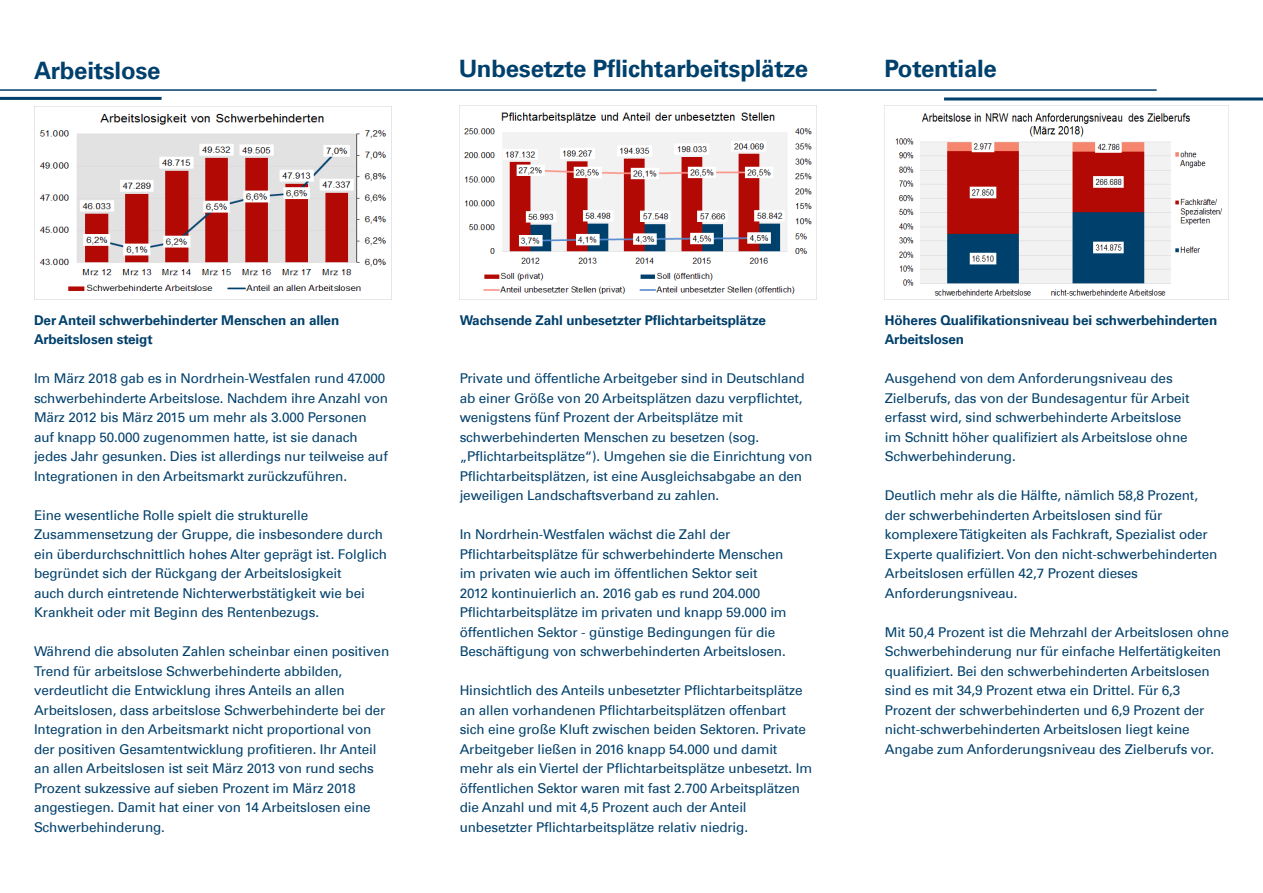
<style>
.page{position:relative;width:1263px;height:893px;background:#fff}
.page>*{position:absolute;margin:0;border:0;box-sizing:border-box;transform-origin:0 0}
.t1{font:700 24px "Univers Com 65";letter-spacing:-.01em;color:#00406c}
.t2{font:13.5px/19.5px "Univers Com 55 Roman";letter-spacing:-.01em;color:#00406c}
.t3{font:700 13.5px/19.5px "Univers Com 65";letter-spacing:-.01em;color:#00406c}
</style>
<div class="page">
<hr style="left:944px;top:97px;width:319px;height:3px;background:#00406c">
<hr style="left:0;top:89px;width:1157px;height:2px;background:#00406c">
<hr style="left:0;top:97px;width:162px;height:3px;background:#00406c">
<img style="left:34px;top:106px;width:357px;height:193px">
<img style="left:459px;top:106px;width:353px;height:193px">
<img style="left:884px;top:106px;width:345px;height:193px">
<h1 class="t1" style="left:34px;top:57px;width:128px">Arbeitslose</h1>
<h1 class="t1" style="left:459px;top:54px;width:350px">Unbesetzte Pflichtarbeitsplätze</h1>
<h1 class="t1" style="left:884px;top:54px;width:114px">Potentiale</h1>
<p class="t3" style="left:34px;top:310px;width:307px">Der Anteil schwerbehinderter Menschen an allen<br>Arbeitslosen steigt</p>
<p class="t2" style="left:34px;top:369px;width:355px">Im März 2018 gab es in Nordrhein-Westfalen rund 47.000 schwerbehinderte Arbeitslose. Nachdem ihre Anzahl von März 2012 bis März 2015 um mehr als 3.000 Personen auf knapp 50.000 zugenommen hatte, ist sie danach jedes Jahr gesunken. Dies ist allerdings nur teilweise auf Integrationen in den Arbeitsmarkt zurückzuführen.</p>
<p class="t2" style="left:34px;top:505px;width:354px">Eine wesentliche Rolle spielt die strukturelle Zusammensetzung der Gruppe, die insbesondere durch ein überdurchschnittlich hohes Alter geprägt ist. Folglich begründet sich der Rückgang der Arbeitslosigkeit<br>auch durch eintretende Nichterwerbstätigkeit wie bei Krankheit oder mit Beginn des Rentenbezugs.</p>
<p class="t2" style="left:34px;top:642px;width:357px">Während die absoluten Zahlen scheinbar einen positiven Trend für arbeitslose Schwerbehinderte abbilden, verdeutlicht die Entwicklung ihres Anteils an allen Arbeitslosen, dass arbeitslose Schwerbehinderte bei der Integration in den Arbeitsmarkt nicht proportional von der positiven Gesamtentwicklung profitieren. Ihr Anteil an allen Arbeitslosen ist seit März 2013 von rund sechs Prozent sukzessive auf sieben Prozent im März 2018 angestiegen. Damit hat einer von 14 Arbeitslosen eine Schwerbehinderung.</p>
<p class="t3" style="left:460px;top:310px;width:308px">Wachsende Zahl unbesetzter Pflichtarbeitsplätze</p>
<p class="t2" style="left:460px;top:369px;width:354px">Private und öffentliche Arbeitgeber sind in Deutschland ab einer Größe von 20 Arbeitsplätzen dazu verpflichtet, wenigstens fünf Prozent der Arbeitsplätze mit schwerbehinderten Menschen zu besetzen (sog. „Pflichtarbeitsplätze“). Umgehen sie die Einrichtung von Pflichtarbeitsplätzen, ist eine Ausgleichsabgabe an den jeweiligen Landschaftsverband zu zahlen.</p>
<p class="t2" style="left:460px;top:525px;width:328px">In Nordrhein-Westfalen wächst die Zahl der Pflichtarbeitsplätze für schwerbehinderte Menschen im privaten wie auch im öffentlichen Sektor seit 2012 kontinuierlich an. 2016 gab es rund 204.000<br>Pflichtarbeitsplätze im privaten und knapp 59.000 im öffentlichen Sektor - günstige Bedingungen für die Beschäftigung von schwerbehinderten Arbeitslosen.</p>
<p class="t2" style="left:460px;top:681px;width:354px">Hinsichtlich des Anteils unbesetzter Pflichtarbeitsplätze an allen vorhandenen Pflichtarbeitsplätzen offenbart sich eine große Kluft zwischen beiden Sektoren. Private Arbeitgeber ließen in 2016 knapp 54.000 und damit mehr als ein Viertel der Pflichtarbeitsplätze unbesetzt. Im öffentlichen Sektor waren mit fast 2.700 Arbeitsplätzen die Anzahl und mit 4,5 Prozent auch der Anteil unbesetzter Pflichtarbeitsplätze relativ niedrig.</p>
<p class="t3" style="left:885px;top:310px;width:334px">Höheres Qualifikationsniveau bei schwerbehinderten<br>Arbeitslosen</p>
<p class="t2" style="left:885px;top:369px;width:306px">Ausgehend von dem Anforderungsniveau des Zielberufs, das von der Bundesagentur für Arbeit erfasst wird, sind schwerbehinderte Arbeitslose im Schnitt höher qualifiziert als Arbeitslose ohne Schwerbehinderung.</p>
<p class="t2" style="left:885px;top:485px;width:334px">Deutlich mehr als die Hälfte, nämlich 58,8 Prozent, der schwerbehinderten Arbeitslosen sind für komplexere Tätigkeiten als Fachkraft, Spezialist oder Experte qualifiziert. Von den nicht-schwerbehinderten Arbeitslosen erfüllen 42,7 Prozent dieses Anforderungsniveau.</p>
<p class="t2" style="left:885px;top:622px;width:345px">Mit 50,4 Prozent ist die Mehrzahl der Arbeitslosen ohne Schwerbehinderung nur für einfache Helfertätigkeiten qualifiziert. Bei den schwerbehinderten Arbeitslosen sind es mit 34,9 Prozent etwa ein Drittel. Für 6,3<br>Prozent der schwerbehinderten und 6,9 Prozent der nicht-schwerbehinderten Arbeitslosen liegt keine Angabe zum Anforderungsniveau des Zielberufs vor.</p>
</div>
